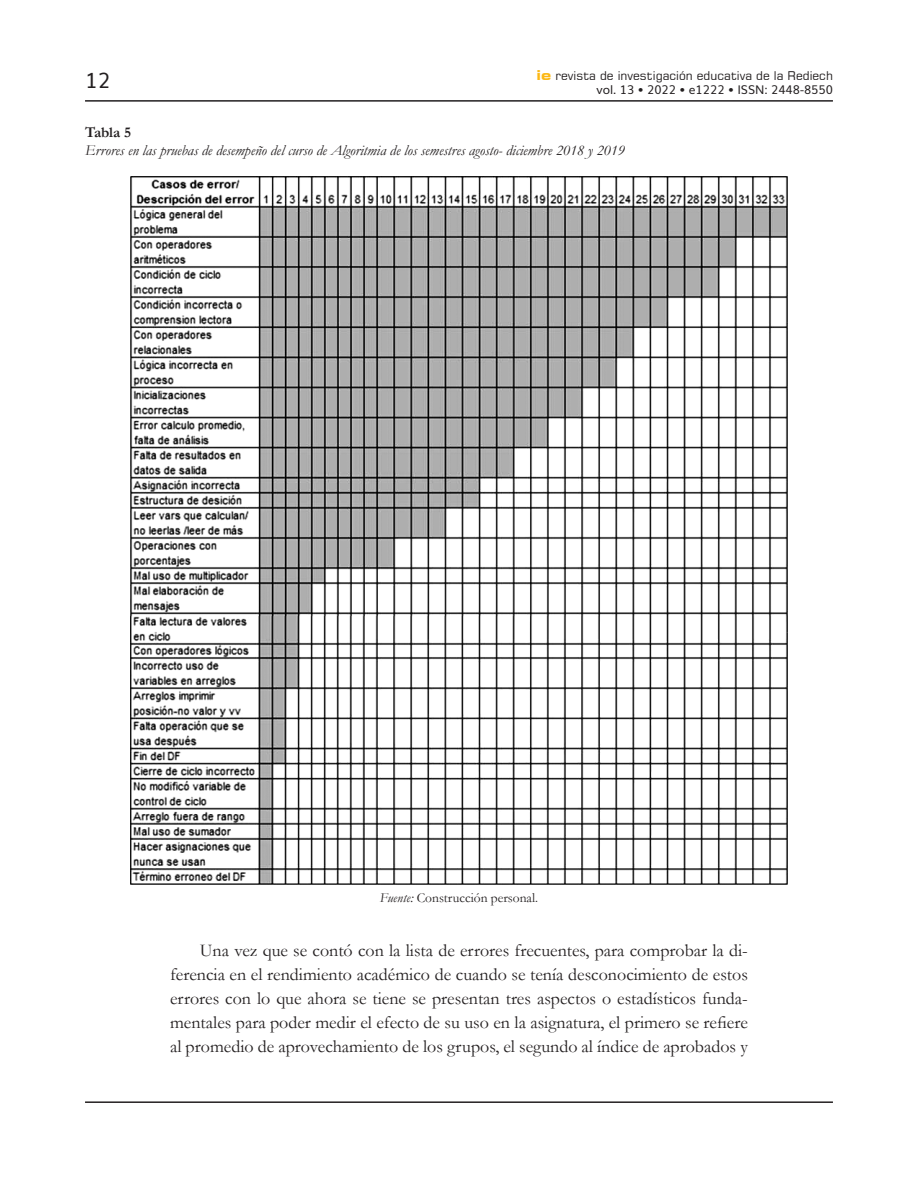
<style>
.page{position:relative;width:918px;height:1188px;background:#fff}
.page>*{position:absolute;margin:0;border:0;box-sizing:border-box;transform-origin:0 0}
.t1{font:21px "Muli";color:#231f20}
.Cuerpo{font:18px/24px "Garamond";color:#231f20;text-align:justify}
.Figura-Down{font:italic 15px "Garamond";color:#231f20}
.Figura-Up{font:700 15px "Garamond";letter-spacing:-.01em;color:#231f20}
.t2{font:13.5px "Garamond";color:#231f20}
.t3{font:12px "Square 721 BT";color:#231f20}
.t4{font:12px "Muli";color:#231f20}
.s1{font-weight:700;font-stretch:expanded;font-size:13.5px;color:#fcb814}
.s2{font-style:italic}
</style>
<div class="page">
<hr style="left:85px;top:100px;width:748px;height:2px;background:#231f20">
<hr style="left:85px;top:1101px;width:748px;height:2px;background:#231f20">
<img style="left:130px;top:176px;width:658px;height:709px">
<p class="t1" style="left:85px;top:64px;width:27px">12</p>
<p class="t3" style="left:537px;top:68px;width:298px"><span class="s1">ie</span> revista de investigación educativa de la Rediech</p>
<p class="t4" style="left:597px;top:80px;width:238px">vol. 13 • 2022 • e1222 • ISSN: 2448-8550</p>
<p class="Figura-Up" style="left:85px;top:122px;width:48px">Tabla 5</p>
<p class="Figura-Down" style="left:85px;top:140px;width:541px">Errores en las pruebas de desempeño del curso de Algoritmia de los semestres agosto- diciembre 2018 y 2019</p>
<p class="t2" style="left:380px;top:889px;width:160px"><span class="s2">Fuente:</span> Construcción personal.</p>
<p class="Cuerpo" style="left:170px;top:938px;width:579px;text-indent:30px">Una vez que se contó con la lista de errores frecuentes, para comprobar la di&shy;ferencia en el rendimiento académico de cuando se tenía desconocimiento de estos errores con lo que ahora se tiene se presentan tres aspectos o estadísticos funda&shy;mentales para poder medir el efecto de su uso en la asignatura, el primero se refiere al promedio de aprovechamiento de los grupos, el segundo al índice de aprobados y</p>
</div>
